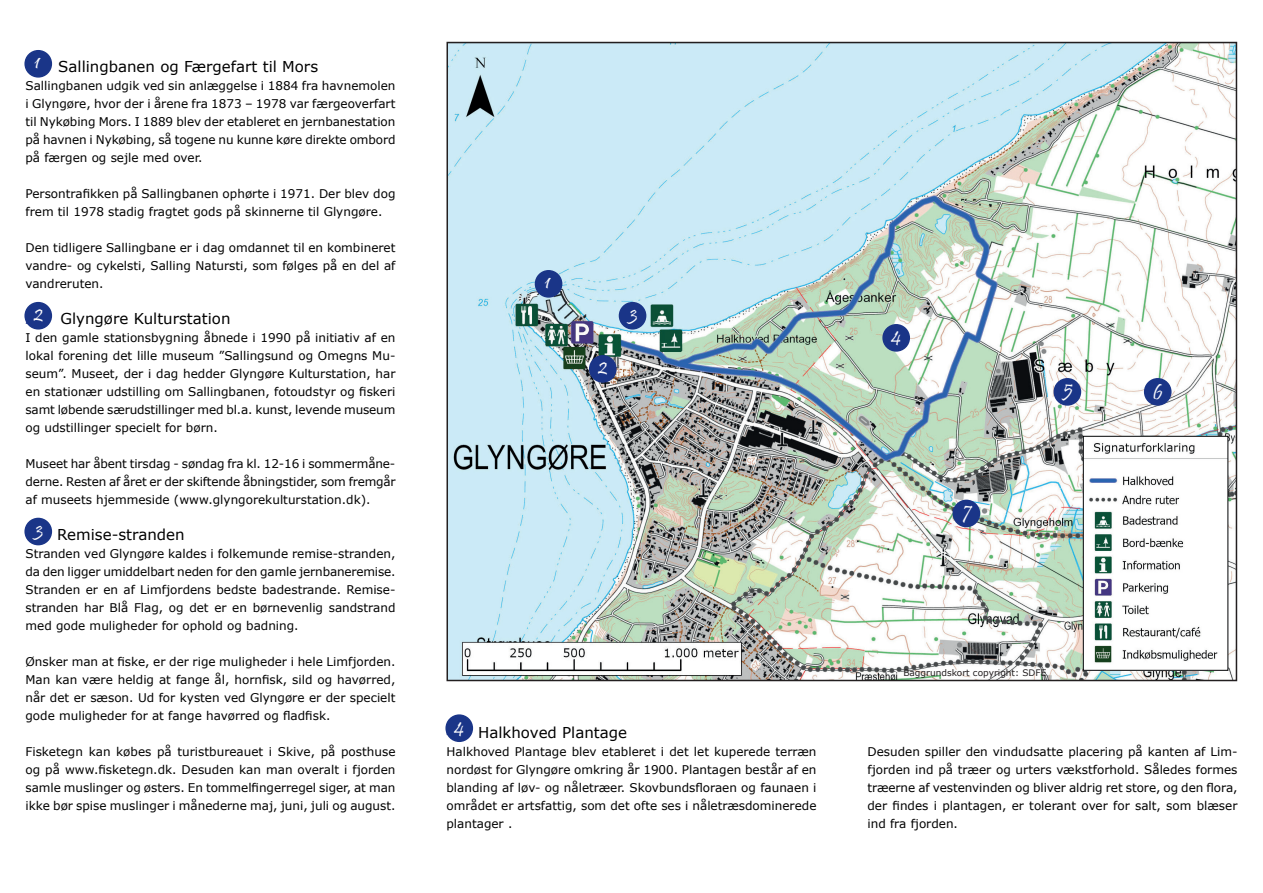
<style>
.page{position:relative;width:1263px;height:893px;background:#fff}
.page>*{position:absolute;margin:0;border:0;box-sizing:border-box;transform-origin:0 0}
.t1{font:21px "Pristina";color:#fbfbfd}
.t2{font:15px "Verdana";color:#000001}
.t3{font:12px/18px "Verdana";color:#000001;text-align:justify}
.t4{font:9px "Verdana";color:#231f20}
.s1{font-family:"Arial";font-weight:700;font-size:21px;color:#354390}
</style>
<div class="page">
<img style="left:449px;top:45px;width:785px;height:633px">
<img style="left:1085px;top:438px;width:141px;height:231px">
<div style="left:1083px;top:436px;width:145px;height:235px;border:1px solid #000204"></div>
<div style="left:535px;top:271px;width:27px;height:26px;background:#1a3588;border-radius:50%"></div>
<div style="left:535px;top:270px;width:27px;height:28px;border:2px solid #1a3588;border-radius:50%"></div>
<div style="left:590px;top:356px;width:26px;height:26px;background:#1a3588;border-radius:50%"></div>
<div style="left:589px;top:355px;width:28px;height:28px;border:2px solid #1a3588;border-radius:50%"></div>
<div style="left:619px;top:303px;width:27px;height:26px;background:#1a3588;border-radius:50%"></div>
<div style="left:619px;top:302px;width:27px;height:28px;border:2px solid #1a3588;border-radius:50%"></div>
<div style="left:883px;top:325px;width:26px;height:26px;background:#1a3588;border-radius:50%"></div>
<div style="left:882px;top:324px;width:28px;height:28px;border:2px solid #1a3588;border-radius:50%"></div>
<div style="left:1054px;top:379px;width:26px;height:26px;background:#1a3588;border-radius:50%"></div>
<div style="left:1053px;top:378px;width:28px;height:28px;border:2px solid #1a3588;border-radius:50%"></div>
<div style="left:1145px;top:379px;width:26px;height:26px;background:#1a3588;border-radius:50%"></div>
<div style="left:1144px;top:378px;width:27px;height:28px;border:2px solid #1a3588;border-radius:50%"></div>
<div style="left:25px;top:51px;width:26px;height:26px;background:#1a3588;border-radius:50%"></div>
<div style="left:24px;top:50px;width:28px;height:28px;border:2px solid #1a3588;border-radius:50%"></div>
<div style="left:25px;top:303px;width:26px;height:26px;background:#1a3588;border-radius:50%"></div>
<div style="left:24px;top:302px;width:28px;height:28px;border:2px solid #1a3588;border-radius:50%"></div>
<div style="left:25px;top:518px;width:26px;height:27px;background:#1a3588;border-radius:50%"></div>
<div style="left:24px;top:518px;width:28px;height:27px;border:2px solid #1a3588;border-radius:50%"></div>
<div style="left:446px;top:715px;width:26px;height:26px;background:#1a3588;border-radius:50%"></div>
<div style="left:445px;top:714px;width:28px;height:28px;border:2px solid #1a3588;border-radius:50%"></div>
<div style="left:953px;top:500px;width:26px;height:26px;background:#1a3588;border-radius:50%"></div>
<div style="left:952px;top:500px;width:28px;height:27px;border:2px solid #1a3588;border-radius:50%"></div>
<h1 class="t1" style="left:35px;top:50px;width:7px">1</h1>
<p class="t2" style="left:58px;top:56px;width:261px">Sallingbanen og Færgefart til Mors</p>
<p class="t3" style="left:26px;top:77px;width:371px">Sallingbanen udgik ved sin anlæggelse i 1884 fra havnemolen i Glyngøre, hvor der i årene fra 1873 – 1978 var færgeoverfart til Nykøbing Mors. I 1889 blev der etableret en jernbanestation på havnen i Nykøbing, så togene nu kunne køre direkte ombord på færgen og sejle med over.</p>
<p class="t3" style="left:26px;top:185px;width:371px">Persontrafikken på Sallingbanen ophørte i 1971. Der blev dog frem til 1978 stadig fragtet gods på skinnerne til Glyngøre.</p>
<p class="t3" style="left:26px;top:239px;width:371px">Den tidligere Sallingbane er i dag omdannet til en kombineret vandre- og cykelsti, Salling Natursti, som følges på en del af vandreruten.</p>
<p class="t2" style="left:26px;top:308px;width:206px"><span class="s1">2</span> Glyngøre Kulturstation</p>
<p class="t3" style="left:26px;top:329px;width:371px">I den gamle stationsbygning åbnede i 1990 på initiativ af en lokal forening det lille museum ”Sallingsund og Omegns Mu&shy;seum”. Museet, der i dag hedder Glyngøre Kulturstation, har en stationær udstilling om Sallingbanen, fotoudstyr og fiskeri samt løbende særudstillinger med bl.a. kunst, levende museum og udstillinger specielt for børn.</p>
<p class="t3" style="left:26px;top:455px;width:372px">Museet har åbent tirsdag - søndag fra kl. 12-16 i sommermåne&shy;derne. Resten af året er der skiftende åbningstider, som fremgår af museets hjemmeside (www.glyngorekulturstation.dk).</p>
<p class="t2" style="left:26px;top:524px;width:161px"><span class="s1">3</span> Remise-stranden</p>
<p class="t3" style="left:26px;top:545px;width:371px">Stranden ved Glyngøre kaldes i folkemunde remise-stranden, da den ligger umiddelbart neden for den gamle jernbaneremise.<br>Stranden er en af Limfjordens bedste badestrande. Remise&shy;stranden har Blå Flag, og det er en børnevenlig sandstrand med gode muligheder for ophold og badning.</p>
<p class="t3" style="left:26px;top:653px;width:371px">Ønsker man at fiske, er der rige muligheder i hele Limfjorden.<br>Man kan være heldig at fange ål, hornfisk, sild og havørred, når det er sæson. Ud for kysten ved Glyngøre er der specielt gode muligheder for at fange havørred og fladfisk.</p>
<p class="t3" style="left:26px;top:743px;width:372px">Fisketegn kan købes på turistbureauet i Skive, på posthuse og på www.fisketegn.dk. Desuden kan man overalt i fjorden samle muslinger og østers. En tommelfingerregel siger, at man ikke bør spise muslinger i månederne maj, juni, juli og august.</p>
<h1 class="t1" style="left:34px;top:302px;width:11px">2</h1>
<h1 class="t1" style="left:35px;top:518px;width:10px">3</h1>
<h1 class="t1" style="left:545px;top:270px;width:7px">1</h1>
<h1 class="t1" style="left:598px;top:355px;width:11px">2</h1>
<h1 class="t1" style="left:630px;top:302px;width:10px">3</h1>
<h1 class="t1" style="left:891px;top:324px;width:11px">4</h1>
<h1 class="t1" style="left:963px;top:497px;width:10px">7</h1>
<h1 class="t1" style="left:1064px;top:377px;width:11px">5</h1>
<h1 class="t1" style="left:1153px;top:381px;width:11px">6</h1>
<p class="t4" style="left:903px;top:667px;width:145px">Baggrundskort copyright: SDFE</p>
<h1 class="t1" style="left:454px;top:714px;width:11px">4</h1>
<p class="t2" style="left:446px;top:722px;width:182px"><span class="s1">4</span> Halkhoved Plantage</p>
<p class="t3" style="left:446px;top:743px;width:371px">Halkhoved Plantage blev etableret i det let kuperede terræn nordøst for Glyngøre omkring år 1900. Plantagen består af en blanding af løv- og nåletræer. Skovbundsfloraen og faunaen i området er artsfattig, som det ofte ses i nåletræsdominerede plantager .</p>
<p class="t3" style="left:867px;top:743px;width:371px">Desuden spiller den vindudsatte placering på kanten af Lim&shy;fjorden ind på træer og urters vækstforhold. Således formes træerne af vestenvinden og bliver aldrig ret store, og den flora, der findes i plantagen, er tolerant over for salt, som blæser ind fra fjorden.</p>
</div>
